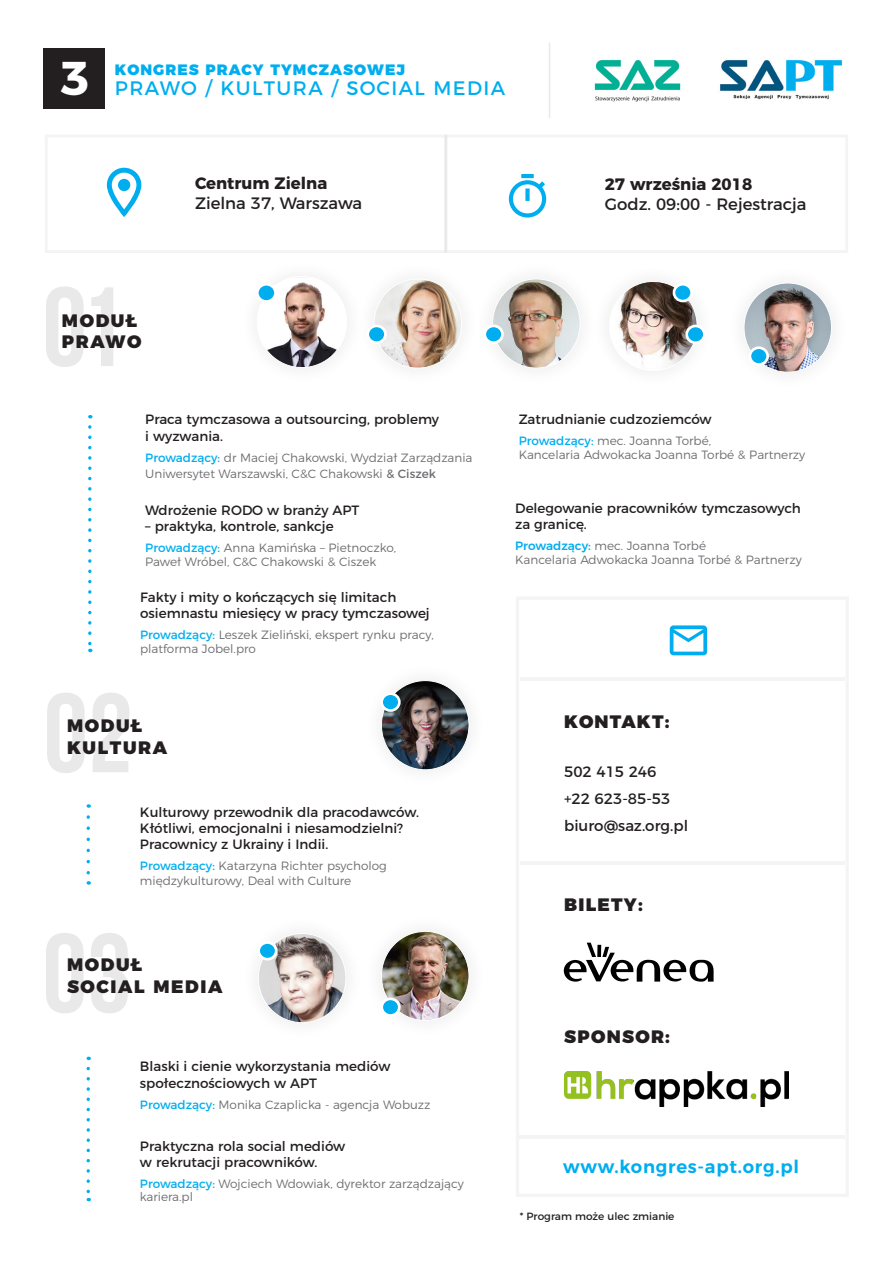
<style>
.page{position:relative;width:893px;height:1263px;background:#fff}
.page>*{position:absolute;margin:0;border:0;box-sizing:border-box;transform-origin:0 0}
.t1{font:700 112.5px/240.3px "Bebas Neue";color:#231f20}
.t2{font:700 47.4px "Montserrat";color:#fff}
.t3{font:19.5px "Montserrat";letter-spacing:.07em;color:#00aeef}
.t4{font:900 18px/21.6px "Montserrat";letter-spacing:.09em;color:#231f20}
.t5{font:600 18px "Montserrat";letter-spacing:.04em;color:#00aeef}
.t6{font:900 18px "Montserrat";letter-spacing:.07em;color:#231f20}
.t7{font:16.5px "Montserrat";color:#231f20}
.t8{font:700 16.5px "Montserrat";color:#231f20}
.t9{font:15px/27px "Montserrat";color:#231f20}
.t10{font:900 15px "Montserrat";letter-spacing:.07em;color:#00aeef}
.t11{font:13.5px/16.2px "Montserrat";color:#231f20}
.t12{font:300 12px/14.4px "Montserrat";color:#6c6d70}
.t13{font:10.5px "Montserrat";color:#231f20}
.s1{font-weight:400;color:#00aeef}
.s2{font-weight:400}
.s3{font-weight:500;color:#00aeef}
</style>
<div class="page">
<div style="left:43px;top:48px;width:61px;height:61px;background:#231f20"></div>
<img style="left:376px;top:280px;width:84px;height:88px">
<svg style="left:88px;top:427px;width:4px;height:225px"></svg>
<svg style="left:87px;top:817px;width:3px;height:68px"></svg>
<img style="left:267px;top:279px;width:80px;height:89px">
<div style="left:368px;top:326px;width:17px;height:17px;background:#00aeef;border-radius:50%"></div>
<div style="left:366px;top:325px;width:21px;height:19px;border:3px solid #fff;border-radius:50%"></div>
<svg style="left:87px;top:1068px;width:3px;height:133px"></svg>
<img style="left:381px;top:681px;width:88px;height:89px">
<img style="left:259px;top:933px;width:87px;height:90px">
<img style="left:609px;top:281px;width:88px;height:90px">
<img style="left:493px;top:279px;width:87px;height:89px">
<div style="left:485px;top:326px;width:17px;height:17px;background:#00aeef;border-radius:50%"></div>
<div style="left:483px;top:325px;width:21px;height:19px;border:3px solid #fff;border-radius:50%"></div>
<div style="left:687px;top:326px;width:17px;height:17px;background:#00aeef;border-radius:50%"></div>
<div style="left:685px;top:325px;width:21px;height:19px;border:3px solid #fff;border-radius:50%"></div>
<svg style="left:509px;top:174px;width:37px;height:44px"></svg>
<img style="left:720px;top:60px;width:122px;height:40px">
<img style="left:594px;top:59px;width:87px;height:43px">
<hr style="left:549px;top:43px;width:1px;height:75px;background:#231f20">
<hr style="left:520px;top:1135px;width:325px;height:3px;background:#231f20">
<hr style="left:520px;top:677px;width:325px;height:3px;background:#231f20">
<svg style="left:670px;top:625px;width:37px;height:30px"></svg>
<hr style="left:520px;top:861px;width:325px;height:4px;background:#f4f4f4">
<svg style="left:564px;top:943px;width:150px;height:39px"></svg>
<div style="left:674px;top:284px;width:18px;height:17px;background:#00aeef;border-radius:50%"></div>
<div style="left:673px;top:283px;width:20px;height:19px;border:3px solid #fff;border-radius:50%"></div>
<div style="left:257px;top:284px;width:18px;height:17px;background:#00aeef;border-radius:50%"></div>
<div style="left:256px;top:283px;width:21px;height:20px;border:3px solid #fff;border-radius:50%"></div>
<div style="left:382px;top:694px;width:17px;height:16px;background:#00aeef;border-radius:50%"></div>
<div style="left:380px;top:692px;width:21px;height:20px;border:3px solid #fff;border-radius:50%"></div>
<div style="left:259px;top:942px;width:17px;height:17px;background:#00aeef;border-radius:50%"></div>
<div style="left:257px;top:941px;width:21px;height:19px;border:3px solid #fff;border-radius:50%"></div>
<img style="left:564px;top:1071px;width:225px;height:35px">
<img style="left:746px;top:285px;width:84px;height:87px">
<div style="left:750px;top:348px;width:18px;height:16px;background:#00aeef;border-radius:50%"></div>
<div style="left:749px;top:346px;width:20px;height:20px;border:3px solid #fff;border-radius:50%"></div>
<img style="left:381px;top:931px;width:88px;height:89px">
<div style="left:382px;top:999px;width:17px;height:16px;background:#00aeef;border-radius:50%"></div>
<div style="left:380px;top:997px;width:21px;height:20px;border:3px solid #fff;border-radius:50%"></div>
<svg style="left:107px;top:168px;width:34px;height:49px"></svg>
<div style="left:118px;top:179px;width:12px;height:12px;background:#00aeef;border-radius:50%"></div>
<p class="t2" style="left:60px;top:39px;width:31px">3</p>
<p class="t10" style="left:115px;top:57px;width:292px">KONGRES PRACY TYMCZASOWEJ</p>
<p class="t3" style="left:115px;top:73px;width:392px">PRAWO / KULTURA / SOCIAL MEDIA</p>
<h1 class="t1" style="left:43px;top:206px;width:83px">01</h1>
<p class="t4" style="left:62px;top:308px;width:81px">MODUŁ<br>PRAWO</p>
<p class="t8" style="left:195px;top:170px;width:134px">Centrum Zielna</p>
<p class="t7" style="left:195px;top:190px;width:169px">Zielna 37, Warszawa</p>
<p class="t11" style="left:145px;top:410px;width:295px">Praca tymczasowa a outsourcing, problemy i wyzwania.</p>
<p class="t12" style="left:145px;top:448px;width:329px;line-height:16.2px"><span class="s1">Prowadzący:</span> dr Maciej Chakowski, Wydział Zarządzania<br>Uniwersytet Warszawski, C&amp;C Chakowski <span class="s2">&amp; Ciszek</span></p>
<p class="t11" style="left:145px;top:501px;width:216px">Wdrożenie RODO w branży APT</p>
<p class="t11" style="left:145px;top:517px;width:190px">– praktyka, kontrole, sankcje</p>
<p class="t12" style="left:145px;top:539px;width:253px"><span class="s1">Prowadzący:</span> Anna Kamińska – Pietnoczko,<br>Paweł Wróbel, C&amp;C Chakowski &amp; Ciszek</p>
<p class="t11" style="left:140px;top:588px;width:291px">Fakty i mity o kończących się limitach osiemnastu miesięcy w pracy tymczasowej</p>
<p class="t12" style="left:140px;top:627px;width:295px;line-height:13.5px"><span class="s1">Prowadzący:</span> Leszek Zieliński, ekspert rynku pracy, platforma Jobel.pro</p>
<h1 class="t1" style="left:43px;top:612px;width:92px">02<br>03</h1>
<p class="t4" style="left:67px;top:714px;width:102px">MODUŁ<br>KULTURA</p>
<p class="t11" style="left:140px;top:803px;width:281px">Kulturowy przewodnik dla pracodawców.<br>Kłótliwi, emocjonalni i niesamodzielni?<br>Pracownicy z Ukrainy i Indii.</p>
<p class="t12" style="left:140px;top:858px;width:248px"><span class="s1">Prowadzący:</span> Katarzyna Richter psycholog międzykulturowy, Deal with Culture</p>
<p class="t4" style="left:67px;top:952px;width:157px">MODUŁ<br>SOCIAL MEDIA</p>
<p class="t11" style="left:140px;top:1057px;width:252px">Blaski i cienie wykorzystania mediów społecznościowych w APT</p>
<p class="t12" style="left:140px;top:1096px;width:292px"><span class="s1">Prowadzący:</span> Monika Czaplicka - agencja Wobuzz</p>
<p class="t11" style="left:140px;top:1136px;width:207px">Praktyczna rola social mediów w rekrutacji pracowników.</p>
<p class="t12" style="left:140px;top:1176px;width:325px;line-height:13.5px"><span class="s1">Prowadzący:</span> Wojciech Wdowiak, dyrektor zarządzający kariera.pl</p>
<p class="t8" style="left:605px;top:171px;width:149px">27 września 2018</p>
<p class="t7" style="left:605px;top:191px;width:203px">Godz. 09:00 - Rejestracja</p>
<p class="t11" style="left:519px;top:410px;width:195px">Zatrudnianie cudzoziemców</p>
<p class="t12" style="left:519px;top:432px;width:288px"><span class="s1">Prowadzący:</span> mec. Joanna Torbé,<br>Kancelaria Adwokacka Joanna Torbé &amp; Partnerzy</p>
<p class="t11" style="left:515px;top:499px;width:287px">Delegowanie pracowników tymczasowych za granicę.</p>
<p class="t12" style="left:515px;top:537px;width:192px"><span class="s3">Prowadzący:</span> mec. Joanna Torbé</p>
<p class="t12" style="left:515px;top:552px;width:288px">Kancelaria Adwokacka Joanna Torbé &amp; Partnerzy</p>
<p class="t6" style="left:564px;top:706px;width:107px">KONTAKT:</p>
<p class="t9" style="left:564px;top:757px;width:108px">502 415 246 +22 623-85-53</p>
<p class="t9" style="left:564px;top:811px;width:125px">biuro@saz.org.pl</p>
<p class="t4" style="left:564px;top:893px;width:80px">BILETY:</p>
<p class="t6" style="left:564px;top:1022px;width:107px">SPONSOR:</p>
<p class="t5" style="left:563px;top:1152px;width:237px">www.kongres-apt.org.pl</p>
<p class="t13" style="left:520px;top:1208px;width:156px">* Program może ulec zmianie</p>
</div>
